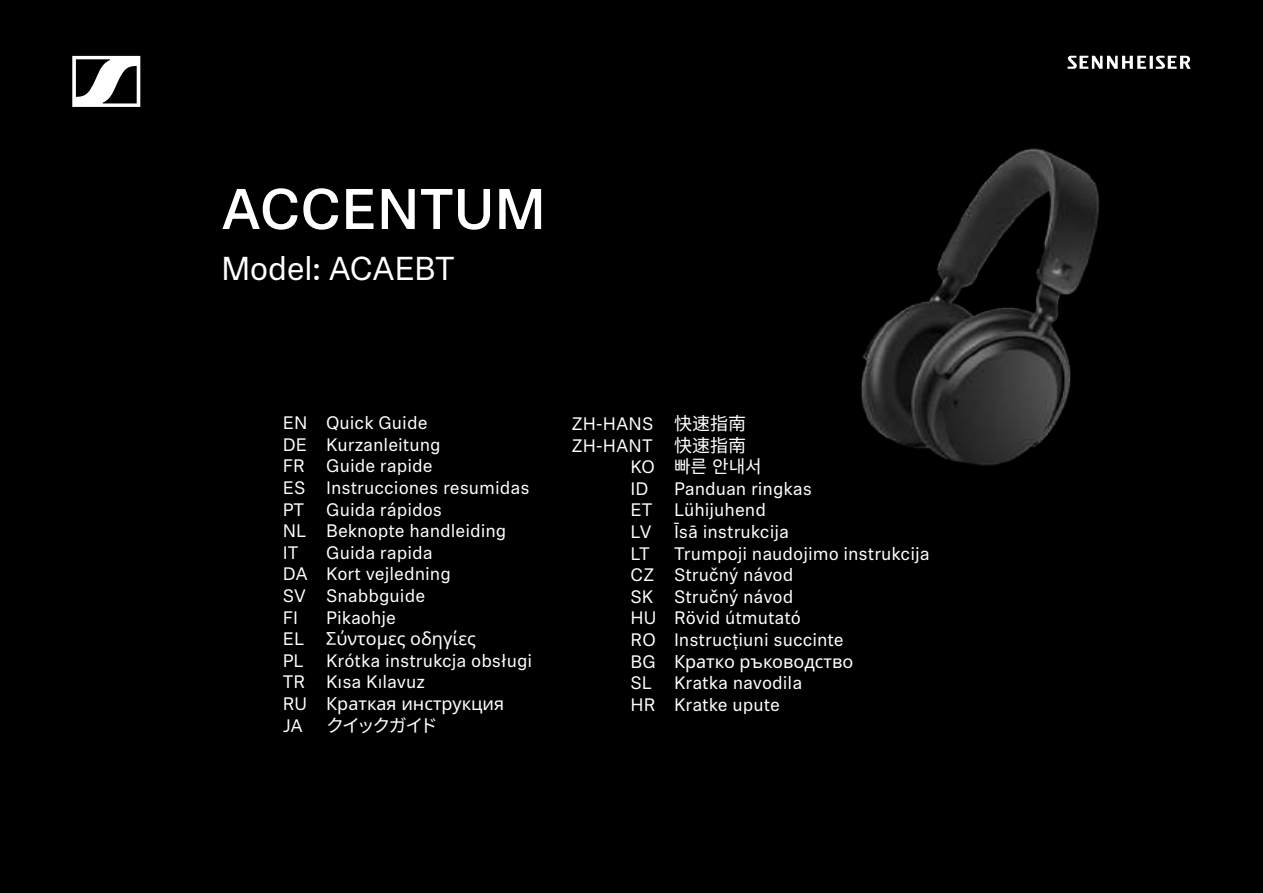
<style>
.page{position:relative;width:1263px;height:893px;background:#000}
.page>*{position:absolute;margin:0;border:0;box-sizing:border-box;transform-origin:0 0}
.t1{font:500 57px "Sennheiser Neue";color:#fff}
.t2{font:33px "Sennheiser Neue";letter-spacing:-.02em;color:#fff}
.t3{font:18px/21.6px "Sennheiser Neue";color:#fff}
.t4{font:18px "Noto Sans";color:#fff}
.t5{font:18px "Noto Sans CJ Kjp";letter-spacing:-.12em;color:#fff}
.t6{font:18px "Noto Sans CJ Kkr";color:#fff}
.s1{font-family:"Sennheiser Neue"}
.s2{font-family:"Noto Sans CJ Ksc"}
</style>
<div class="page">
<svg style="left:72px;top:56px;width:68px;height:51px"></svg>
<svg style="left:1067px;top:55px;width:124px;height:14px"></svg>
<img style="left:861px;top:148px;width:238px;height:318px">
<h1 class="t1" style="left:221px;top:169px;width:326px">ACCENTUM</h1>
<h2 class="t2" style="left:221px;top:246px;width:235px">Model: ACAEBT</h2>
<p class="t3" style="left:283px;top:411px;width:248px">EN Quick Guide<br>DE Kurzanleitung<br>FR Guide rapide<br>ES Instrucciones resumidas<br>PT Guida rápidos<br>NL Beknopte handleiding<br>IT</p>
<p class="t3" style="left:283px;top:541px;width:170px;text-indent:43px">Guida rapida<br>DA Kort vejledning<br>SV Snabbguide<br>FI</p>
<p class="t3" style="left:326px;top:606px;width:71px">Pikaohje</p>
<p class="t4" style="left:283px;top:626px;width:195px"><span class="s1">EL</span> Σύντομες οδηγίες</p>
<p class="t3" style="left:283px;top:649px;width:251px">PL Krótka instrukcja obsługi<br>TR Kısa Kılavuz</p>
<p class="t4" style="left:283px;top:691px;width:223px"><span class="s1">RU</span> Краткая инструкция</p>
<p class="t3" style="left:283px;top:714px;width:22px">JA</p>
<p class="t5" style="left:326px;top:715px;width:113px">クイックガイド</p>
<p class="t3" style="left:572px;top:412px;width:176px">ZH-HANS <span class="s2">快速指南<br></span>ZH-HANT <span class="s2">快速指南</span></p>
<p class="t6" style="left:631px;top:456px;width:133px"><span class="s1">KO</span> 빠른 안내서</p>
<p class="t3" style="left:631px;top:477px;width:19px">ID</p>
<p class="t3" style="left:631px;top:477px;width:183px;text-indent:43px">Panduan ringkas<br>ET Lühijuhend<br>LV Īsā instrukcija<br>LT</p>
<p class="t3" style="left:631px;top:542px;width:301px;text-indent:43px">Trumpoji naudojimo instrukcija<br>CZ Stručný návod<br>SK Stručný návod<br>HU Rövid útmutató<br>RO Instrucțiuni succinte</p>
<p class="t4" style="left:631px;top:648px;width:224px"><span class="s1">BG</span> Кратко ръководство</p>
<p class="t3" style="left:631px;top:671px;width:173px">SL Kratka navodila<br>HR Kratke upute</p>
</div>
